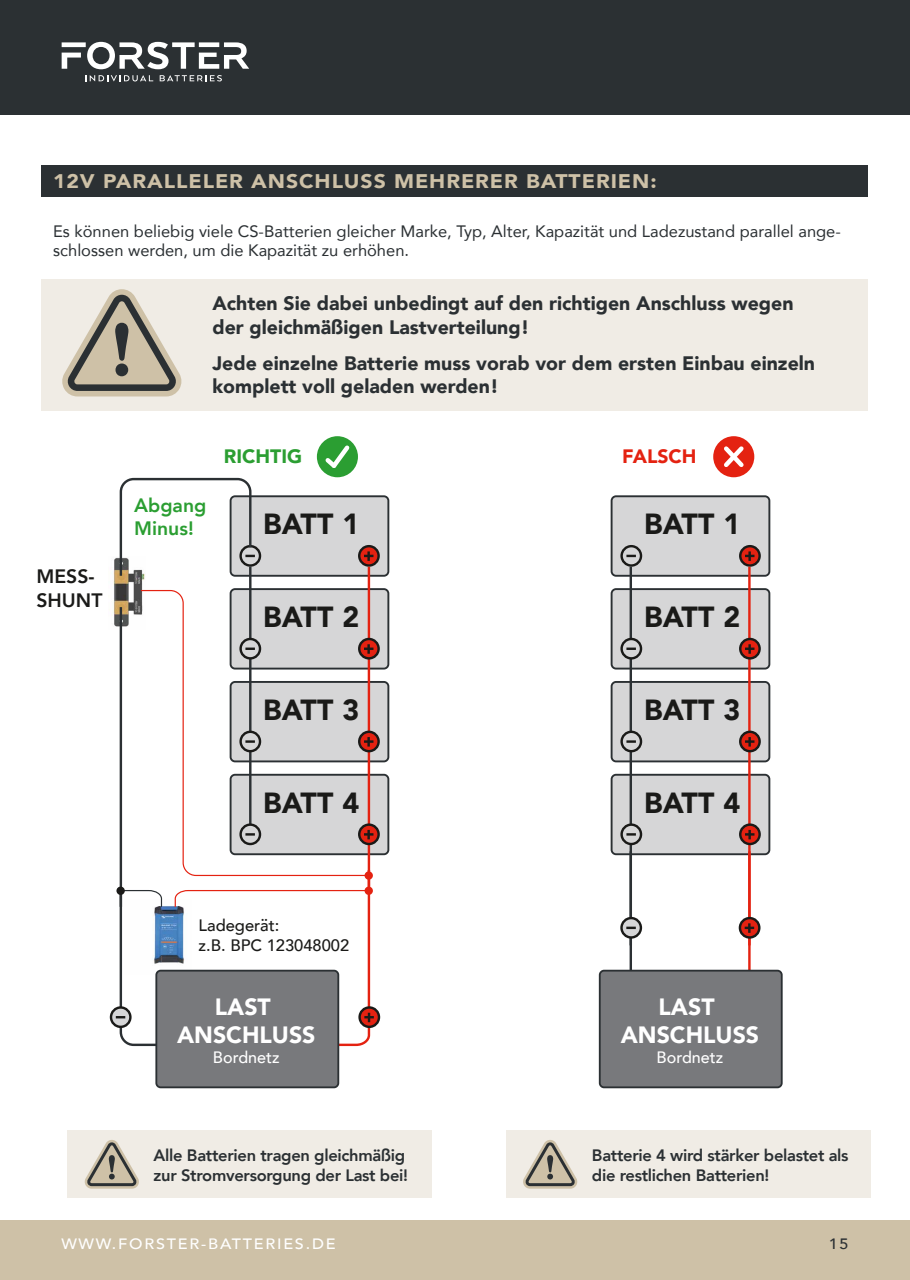
<style>
.page{position:relative;width:910px;height:1280px;background:#fff}
.page>*{position:absolute;margin:0;border:0;box-sizing:border-box;transform-origin:0 0}
.t1{font:900 29.1px "Avenir";letter-spacing:.01em;color:#1a1a18}
.t2{font:900 23.55px/28.2px "Avenir";color:#fff;text-align:center}
.t3{font:900 19.65px "Avenir";letter-spacing:.045em;color:#cec1a7;scale:1.08 1}
.t4{font:900 19.5px/23.4px "Avenir";color:#2b3033}
.t5{font:800 19.35px/23.2px "Avenir";color:#2b9e32}
.t6{font:800 19.35px/23.2px "Avenir";color:#1a1a18}
.t7{font:900 19.35px "Avenir";color:#2b9e32}
.t8{font:900 19.35px "Avenir";color:#e42211}
.t9{font:16.5px/19.8px "Avenir";color:#2b3033}
.t10{font:800 16.5px/19.8px "Avenir";letter-spacing:-.02em;color:#2b3033}
.t11{font:500 16.5px/19.8px "Avenir";color:#1a1a18}
.t12{font:500 16.5px "Avenir";color:#fff}
.t13{font:500 15px "Avenir";letter-spacing:.11em;color:#fff;scale:1.08 1}
.t14{font:500 15px "Avenir";color:#2b3033;scale:1.08 1}
</style>
<div class="page">
<div style="left:0;top:0;width:910px;height:115px;background:#2b3033"></div>
<svg style="left:85px;top:75px;width:68px;height:6px"></svg>
<svg style="left:160px;top:75px;width:62px;height:6px"></svg>
<svg style="left:62px;top:42px;width:187px;height:27px"></svg>
<div style="left:0;top:1220px;width:910px;height:60px;background:#cec1a7"></div>
<div style="left:41px;top:279px;width:827px;height:132px;background:#f0ece5"></div>
<svg style="left:62px;top:289px;width:120px;height:107px"></svg>
<div style="left:41px;top:165px;width:827px;height:32px;background:#2b3033"></div>
<img style="left:113px;top:557px;width:32px;height:72px">
<div style="left:612px;top:496px;width:157px;height:80px;background:#d6d6d7;border-radius:4px"></div>
<div style="left:611px;top:495px;width:159px;height:82px;border:2px solid #2b3033;border-radius:4px"></div>
<svg style="left:622px;top:546px;width:19px;height:19px"></svg>
<div style="left:620px;top:545px;width:22px;height:22px;border:2px solid #1a1a18;border-radius:50%"></div>
<svg style="left:626px;top:555px;width:10px;height:2px"></svg>
<svg style="left:740px;top:546px;width:20px;height:19px"></svg>
<div style="left:739px;top:545px;width:22px;height:22px;border:2px solid #1a1a18;border-radius:50%"></div>
<svg style="left:745px;top:551px;width:9px;height:10px"></svg>
<div style="left:612px;top:589px;width:157px;height:80px;background:#d6d6d7;border-radius:4px"></div>
<div style="left:611px;top:588px;width:159px;height:81px;border:2px solid #2b3033;border-radius:4px"></div>
<div style="left:612px;top:682px;width:157px;height:79px;background:#d6d6d7;border-radius:4px"></div>
<div style="left:611px;top:681px;width:159px;height:81px;border:2px solid #2b3033;border-radius:4px"></div>
<div style="left:612px;top:775px;width:157px;height:79px;background:#d6d6d7;border-radius:4px"></div>
<div style="left:611px;top:774px;width:159px;height:81px;border:2px solid #2b3033;border-radius:4px"></div>
<div style="left:231px;top:496px;width:157px;height:80px;background:#d6d6d7;border-radius:4px"></div>
<div style="left:230px;top:495px;width:159px;height:82px;border:2px solid #2b3033;border-radius:4px"></div>
<svg style="left:241px;top:546px;width:19px;height:19px"></svg>
<div style="left:239px;top:545px;width:22px;height:22px;border:2px solid #1a1a18;border-radius:50%"></div>
<svg style="left:359px;top:546px;width:20px;height:19px"></svg>
<div style="left:358px;top:545px;width:22px;height:22px;border:2px solid #1a1a18;border-radius:50%"></div>
<svg style="left:364px;top:551px;width:9px;height:10px"></svg>
<div style="left:231px;top:589px;width:157px;height:80px;background:#d6d6d7;border-radius:4px"></div>
<div style="left:230px;top:588px;width:159px;height:81px;border:2px solid #2b3033;border-radius:4px"></div>
<div style="left:231px;top:682px;width:157px;height:79px;background:#d6d6d7;border-radius:4px"></div>
<div style="left:230px;top:681px;width:159px;height:81px;border:2px solid #2b3033;border-radius:4px"></div>
<div style="left:231px;top:775px;width:157px;height:79px;background:#d6d6d7;border-radius:4px"></div>
<div style="left:230px;top:774px;width:159px;height:81px;border:2px solid #2b3033;border-radius:4px"></div>
<div style="left:317px;top:436px;width:41px;height:41px;background:#2b9e32;border-radius:50%"></div>
<svg style="left:321px;top:441px;width:32px;height:31px"></svg>
<div style="left:713px;top:436px;width:41px;height:41px;background:#e42211;border-radius:50%"></div>
<svg style="left:724px;top:446px;width:20px;height:21px"></svg>
<hr style="left:630px;top:567px;width:2px;height:75px;background:#2b3033">
<hr style="left:630px;top:654px;width:2px;height:83px;background:#2b3033">
<hr style="left:748px;top:567px;width:3px;height:75px;background:#e42211">
<hr style="left:748px;top:654px;width:3px;height:83px;background:#e42211">
<hr style="left:249px;top:567px;width:2px;height:75px;background:#2b3033">
<hr style="left:368px;top:567px;width:2px;height:75px;background:#e42211">
<hr style="left:630px;top:851px;width:2px;height:140px;background:#2b3033">
<hr style="left:748px;top:851px;width:3px;height:140px;background:#e42211">
<hr style="left:120px;top:607px;width:2px;height:300px;background:#2b3033">
<svg style="left:118px;top:477px;width:137px;height:101px"></svg>
<hr style="left:748px;top:747px;width:3px;height:198px;background:#e42211">
<hr style="left:630px;top:748px;width:2px;height:197px;background:#2b3033">
<div style="left:68px;top:1130px;width:364px;height:68px;background:#f0ece5"></div>
<svg style="left:84px;top:1140px;width:55px;height:49px"></svg>
<div style="left:506px;top:1130px;width:364px;height:68px;background:#f0ece5"></div>
<svg style="left:523px;top:1140px;width:55px;height:49px"></svg>
<svg style="left:359px;top:639px;width:20px;height:19px"></svg>
<div style="left:358px;top:638px;width:22px;height:21px;border:2px solid #1a1a18;border-radius:50%"></div>
<svg style="left:370px;top:644px;width:3px;height:10px"></svg>
<svg style="left:359px;top:732px;width:20px;height:19px"></svg>
<div style="left:358px;top:731px;width:22px;height:21px;border:2px solid #1a1a18;border-radius:50%"></div>
<svg style="left:370px;top:737px;width:3px;height:9px"></svg>
<svg style="left:359px;top:825px;width:20px;height:19px"></svg>
<div style="left:358px;top:823px;width:22px;height:22px;border:2px solid #1a1a18;border-radius:50%"></div>
<svg style="left:370px;top:830px;width:3px;height:9px"></svg>
<svg style="left:622px;top:639px;width:19px;height:19px"></svg>
<div style="left:620px;top:638px;width:22px;height:21px;border:2px solid #1a1a18;border-radius:50%"></div>
<svg style="left:626px;top:647px;width:10px;height:3px"></svg>
<svg style="left:740px;top:639px;width:20px;height:19px"></svg>
<div style="left:739px;top:638px;width:22px;height:21px;border:2px solid #1a1a18;border-radius:50%"></div>
<svg style="left:745px;top:644px;width:9px;height:10px"></svg>
<svg style="left:622px;top:732px;width:19px;height:19px"></svg>
<div style="left:620px;top:731px;width:22px;height:21px;border:2px solid #1a1a18;border-radius:50%"></div>
<svg style="left:626px;top:740px;width:10px;height:3px"></svg>
<svg style="left:740px;top:732px;width:20px;height:19px"></svg>
<div style="left:739px;top:731px;width:22px;height:21px;border:2px solid #1a1a18;border-radius:50%"></div>
<svg style="left:745px;top:737px;width:9px;height:9px"></svg>
<svg style="left:622px;top:825px;width:19px;height:19px"></svg>
<div style="left:620px;top:823px;width:22px;height:22px;border:2px solid #1a1a18;border-radius:50%"></div>
<svg style="left:626px;top:833px;width:10px;height:3px"></svg>
<svg style="left:740px;top:825px;width:20px;height:19px"></svg>
<div style="left:739px;top:823px;width:22px;height:22px;border:2px solid #1a1a18;border-radius:50%"></div>
<svg style="left:745px;top:830px;width:9px;height:9px"></svg>
<svg style="left:111px;top:1007px;width:19px;height:20px"></svg>
<div style="left:110px;top:1006px;width:22px;height:22px;border:2px solid #1a1a18;border-radius:50%"></div>
<svg style="left:621px;top:918px;width:20px;height:19px"></svg>
<div style="left:620px;top:917px;width:22px;height:22px;border:2px solid #1a1a18;border-radius:50%"></div>
<svg style="left:626px;top:927px;width:10px;height:2px"></svg>
<svg style="left:740px;top:918px;width:19px;height:19px"></svg>
<div style="left:739px;top:917px;width:21px;height:22px;border:2px solid #1a1a18;border-radius:50%"></div>
<svg style="left:745px;top:923px;width:9px;height:10px"></svg>
<div style="left:156px;top:971px;width:182px;height:116px;background:#78797c;border-radius:4px"></div>
<div style="left:155px;top:970px;width:184px;height:118px;border:2px solid #2b3033;border-radius:4px"></div>
<div style="left:600px;top:971px;width:182px;height:116px;background:#78797c;border-radius:4px"></div>
<div style="left:599px;top:970px;width:184px;height:118px;border:2px solid #2b3033;border-radius:4px"></div>
<svg style="left:140px;top:589px;width:230px;height:288px"></svg>
<hr style="left:368px;top:870px;width:2px;height:154px;background:#e42211">
<svg style="left:360px;top:1007px;width:19px;height:20px"></svg>
<div style="left:358px;top:1006px;width:22px;height:22px;border:2px solid #1a1a18;border-radius:50%"></div>
<svg style="left:116px;top:889px;width:258px;height:158px"></svg>
<div style="left:116px;top:886px;width:9px;height:9px;background:#1a1a18;border-radius:50%"></div>
<div style="left:365px;top:886px;width:8px;height:9px;background:#e42211;border-radius:50%"></div>
<div style="left:365px;top:871px;width:8px;height:9px;background:#e42211;border-radius:50%"></div>
<p class="t3" style="left:53px;top:164px;width:560px">12V PARALLELER ANSCHLUSS MEHRERER BATTERIEN:</p>
<p class="t9" style="left:53px;top:220px;width:789px">Es können beliebig viele CS-Batterien gleicher Marke, Typ, Alter, Kapazität und Ladezustand parallel ange&shy;schlossen werden, um die Kapazität zu erhöhen.</p>
<p class="t4" style="left:212px;top:291px;width:583px">Achten Sie dabei unbedingt auf den richtigen Anschluss wegen der gleichmäßigen Lastverteilung!</p>
<p class="t4" style="left:212px;top:351px;width:604px">Jede einzelne Batterie muss vorab vor dem ersten Einbau einzeln komplett voll geladen werden!</p>
<p class="t6" style="left:36px;top:565px;width:68px">MESS-<br>SHUNT</p>
<p class="t5" style="left:134px;top:494px;width:74px">Abgang<br>Minus!</p>
<p class="t7" style="left:224px;top:440px;width:80px">RICHTIG</p>
<p class="t8" style="left:622px;top:440px;width:76px">FALSCH</p>
<h1 class="t1" style="left:263px;top:499px;width:98px">BATT 1</h1>
<h1 class="t1" style="left:644px;top:499px;width:98px">BATT 1</h1>
<h1 class="t1" style="left:263px;top:592px;width:98px">BATT 2</h1>
<h1 class="t1" style="left:644px;top:592px;width:98px">BATT 2</h1>
<h1 class="t1" style="left:263px;top:685px;width:98px">BATT 3</h1>
<h1 class="t1" style="left:644px;top:685px;width:98px">BATT 3</h1>
<h1 class="t1" style="left:263px;top:778px;width:98px">BATT 4</h1>
<h1 class="t1" style="left:644px;top:778px;width:98px">BATT 4</h1>
<p class="t11" style="left:199px;top:915px;width:152px">Ladegerät:<br>z.B. BPC 123048002</p>
<p class="t2" style="left:177px;top:992px;width:140px">LAST<br>ANSCHLUSS</p>
<p class="t12" style="left:213px;top:1043px;width:68px">Bordnetz</p>
<p class="t2" style="left:621px;top:992px;width:140px">LAST<br>ANSCHLUSS</p>
<p class="t12" style="left:657px;top:1043px;width:68px">Bordnetz</p>
<p class="t10" style="left:154px;top:1145px;width:256px">Alle Batterien tragen gleichmäßig zur Stromversorgung der Last bei!</p>
<p class="t10" style="left:592px;top:1145px;width:258px">Batterie 4 wird stärker belastet als die restlichen Batterien!</p>
<p class="t13" style="left:61px;top:1231px;width:255px">WWW.FORSTER-BATTERIES.DE</p>
<p class="t14" style="left:829px;top:1231px;width:20px">15</p>
</div>
